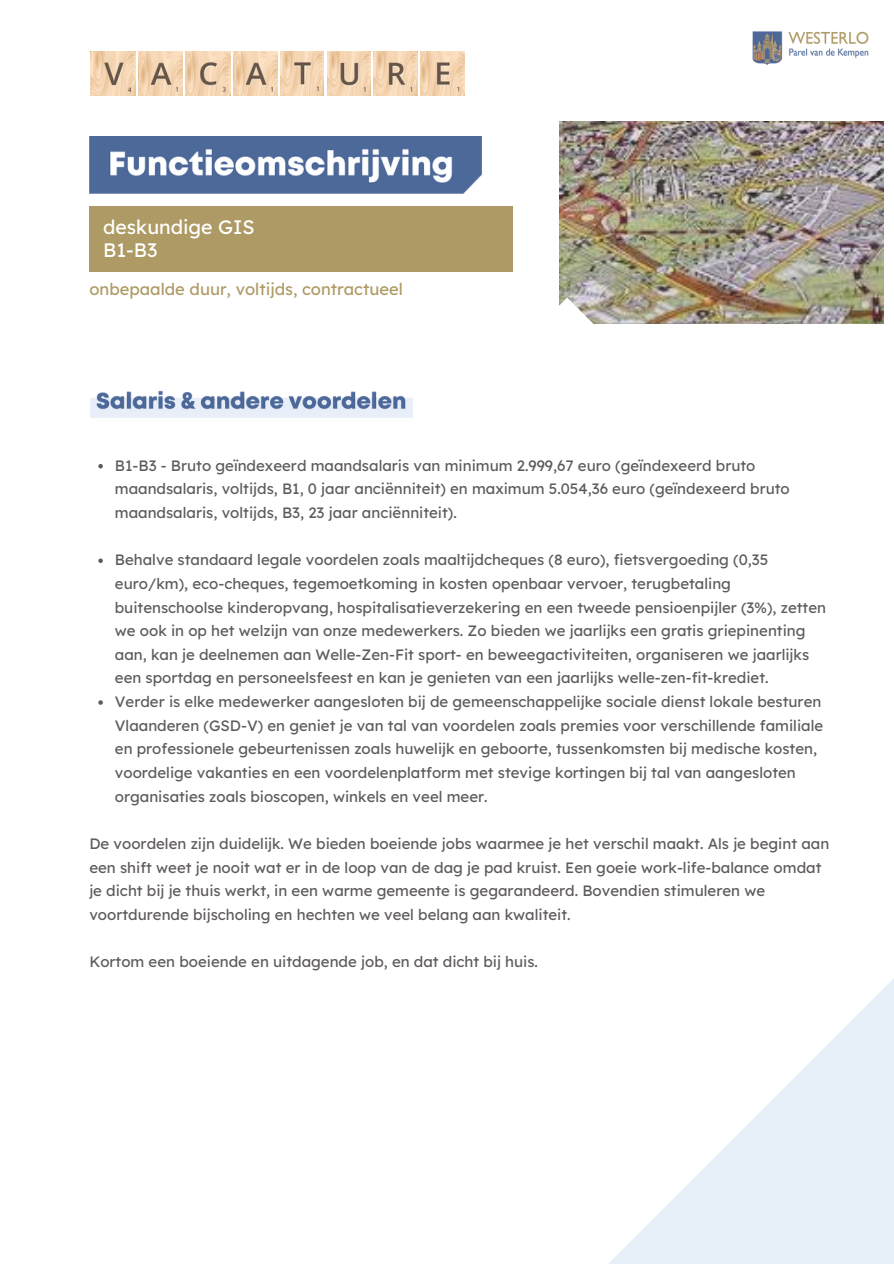
<style>
.page{position:relative;width:894px;height:1264px;background:#fff}
.page>*{position:absolute;margin:0;border:0;box-sizing:border-box;transform-origin:0 0}
.t1{font:19.5px/23.7px "Lexend Deca";color:#fff}
.t2{font:16.5px "Lexend Deca";color:#ae9a64}
.t3{font:15px/23.7px "Lexend Deca";color:#5e5b5a}
</style>
<div class="page">
<svg style="left:610px;top:980px;width:283px;height:283px;fill:#e7eff9"></svg>
<img style="left:752px;top:31px;width:117px;height:34px">
<div style="left:89px;top:206px;width:423px;height:66px;background:#ae9a64"></div>
<img style="left:89px;top:137px;width:392px;height:56px">
<img style="left:559px;top:121px;width:323px;height:202px">
<svg style="left:559px;top:297px;width:52px;height:27px"></svg>
<img style="left:90px;top:51px;width:45px;height:44px">
<img style="left:138px;top:51px;width:44px;height:44px">
<img style="left:186px;top:51px;width:45px;height:44px">
<img style="left:281px;top:51px;width:42px;height:44px">
<img style="left:327px;top:51px;width:43px;height:44px">
<img style="left:373px;top:51px;width:44px;height:44px">
<img style="left:420px;top:51px;width:44px;height:44px">
<img style="left:233px;top:51px;width:44px;height:44px">
<img style="left:91px;top:390px;width:322px;height:27px">
<svg style="left:98px;top:464px;width:5px;height:4px"></svg>
<svg style="left:98px;top:558px;width:5px;height:5px"></svg>
<svg style="left:98px;top:700px;width:5px;height:4px"></svg>
<p class="t1" style="left:103px;top:214px;width:153px">deskundige GIS<br>B1-B3</p>
<p class="t2" style="left:89px;top:278px;width:315px">onbepaalde duur, voltijds, contractueel</p>
<p class="t3" style="left:115px;top:453px;width:676px">B1-B3 - Bruto geïndexeerd maandsalaris van minimum 2.999,67 euro (geïndexeerd bruto maandsalaris, voltijds, B1, 0 jaar anciënniteit) en maximum 5.054,36 euro (geïndexeerd bruto maandsalaris, voltijds, B3, 23 jaar anciënniteit).</p>
<p class="t3" style="left:115px;top:547px;width:712px">Behalve standaard legale voordelen zoals maaltijdcheques (8 euro), fietsvergoeding (0,35 euro/km), eco-cheques, tegemoetkoming in kosten openbaar vervoer, terugbetaling buitenschoolse kinderopvang, hospitalisatieverzekering en een tweede pensioenpijler (3%), zetten we ook in op het welzijn van onze medewerkers. Zo bieden we jaarlijks een gratis griepinenting aan, kan je deelnemen aan Welle-Zen-Fit sport- en beweegactiviteiten, organiseren we jaarlijks een sportdag en personeelsfeest en kan je genieten van een jaarlijks welle-zen-fit-krediet.</p>
<p class="t3" style="left:115px;top:689px;width:709px">Verder is elke medewerker aangesloten bij de gemeenschappelijke sociale dienst lokale besturen Vlaanderen (GSD-V) en geniet je van tal van voordelen zoals premies voor verschillende familiale en professionele gebeurtenissen zoals huwelijk en geboorte, tussenkomsten bij medische kosten, voordelige vakanties en een voordelenplatform met stevige kortingen bij tal van aangesloten organisaties zoals bioscopen, winkels en veel meer.</p>
<p class="t3" style="left:89px;top:831px;width:741px">De voordelen zijn duidelijk. We bieden boeiende jobs waarmee je het verschil maakt. Als je begint aan een shift weet je nooit wat er in de loop van de dag je pad kruist. Een goeie work-life-balance omdat je dicht bij je thuis werkt, in een warme gemeente is gegarandeerd. Bovendien stimuleren we voortdurende bijscholing en hechten we veel belang aan kwaliteit.</p>
<p class="t3" style="left:89px;top:949px;width:450px">Kortom een boeiende en uitdagende job, en dat dicht bij huis.</p>
</div>
